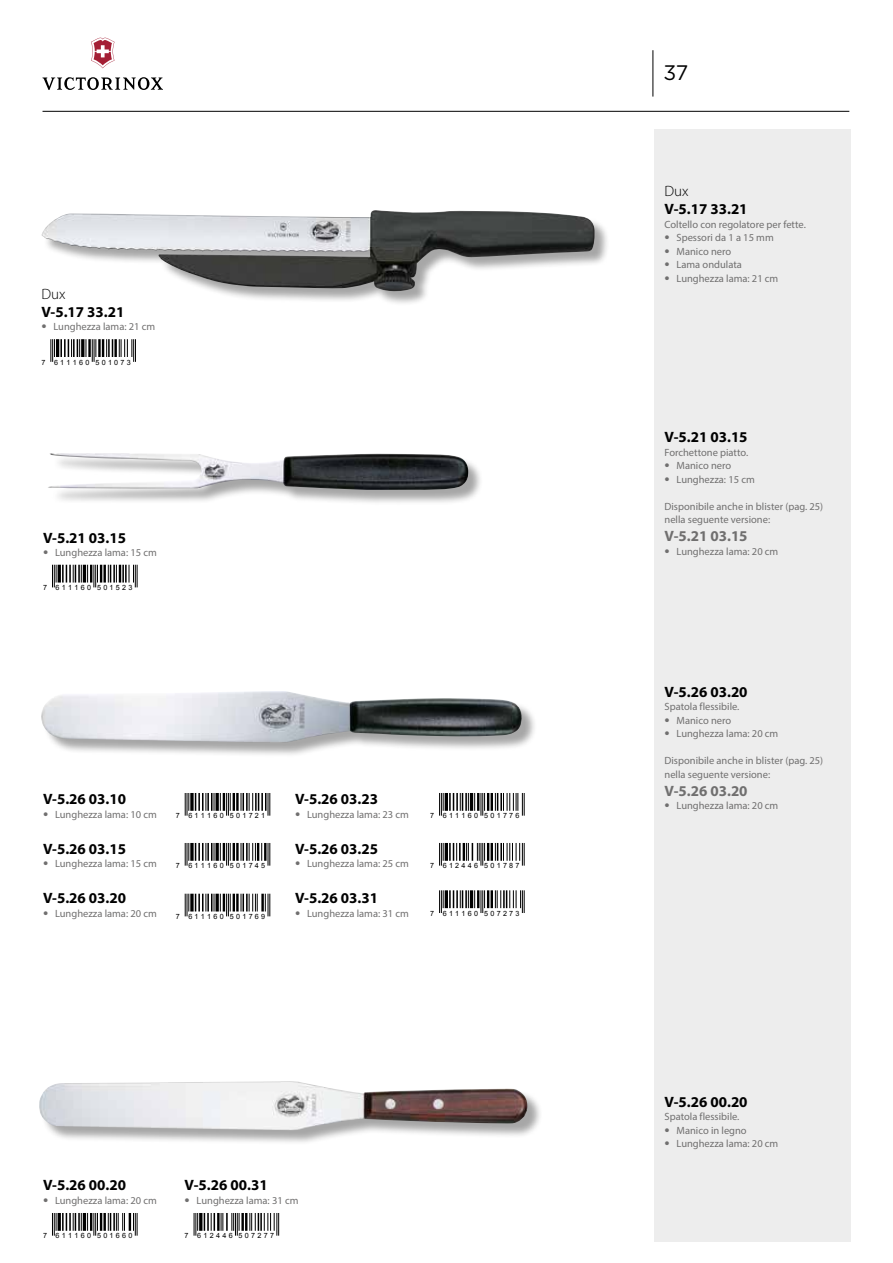
<style>
.page{position:relative;width:893px;height:1263px;background:#fff}
.page>*{position:absolute;margin:0;border:0;box-sizing:border-box;transform-origin:0 0}
.t1{font:21px "Gotham";color:#000}
.t2{font:700 15px "Myriad Pro";color:#000}
.t3{font:700 15px "Myriad Pro";color:#706f6f}
.t4{font:300 15px "Myriad Pro";color:#000}
.t5{font:10.5px/13.5px "Myriad Pro";color:#706f6f}
.t6{font:7.2px "Arial";letter-spacing:.32em;color:#000}
.s1{font-family:"Trade Gothic";font-weight:300}
</style>
<div class="page">
<hr style="left:43px;top:111px;width:806px;height:1px;background:#000">
<hr style="left:653px;top:50px;width:1px;height:47px;background:#000">
<svg style="left:43px;top:77px;width:120px;height:13px"></svg>
<svg style="left:91px;top:38px;width:23px;height:30px"></svg>
<div style="left:654px;top:129px;width:196px;height:1113px;background:#ededed"></div>
<div style="left:44px;top:211px;width:566px;height:96px;background:#000;opacity:.35"></div>
<img style="left:41px;top:210px;width:554px;height:83px">
<div style="left:50px;top:454px;width:434px;height:52px;background:#000;opacity:.35"></div>
<img style="left:48px;top:453px;width:420px;height:37px">
<div style="left:43px;top:693px;width:494px;height:65px;background:#000;opacity:.35"></div>
<img style="left:41px;top:691px;width:481px;height:51px">
<div style="left:41px;top:1082px;width:502px;height:64px;background:#000;opacity:.35"></div>
<img style="left:39px;top:1081px;width:491px;height:49px">
<svg style="left:51px;top:339px;width:29px;height:23px"></svg>
<hr style="left:81px;top:339px;width:3px;height:18px;background:#000">
<svg style="left:86px;top:339px;width:27px;height:23px"></svg>
<hr style="left:114px;top:339px;width:3px;height:18px;background:#000">
<svg style="left:119px;top:339px;width:17px;height:23px"></svg>
<svg style="left:52px;top:565px;width:50px;height:22px"></svg>
<hr style="left:103px;top:565px;width:3px;height:17px;background:#000">
<svg style="left:108px;top:565px;width:30px;height:22px"></svg>
<svg style="left:185px;top:793px;width:4px;height:23px"></svg>
<svg style="left:190px;top:793px;width:4px;height:18px"></svg>
<svg style="left:195px;top:793px;width:40px;height:23px"></svg>
<hr style="left:236px;top:793px;width:3px;height:18px;background:#000">
<svg style="left:241px;top:793px;width:29px;height:23px"></svg>
<svg style="left:185px;top:843px;width:4px;height:23px"></svg>
<svg style="left:190px;top:843px;width:4px;height:18px"></svg>
<svg style="left:195px;top:843px;width:40px;height:23px"></svg>
<hr style="left:236px;top:843px;width:3px;height:18px;background:#000">
<svg style="left:241px;top:843px;width:21px;height:18px"></svg>
<hr style="left:264px;top:843px;width:3px;height:18px;background:#000">
<svg style="left:268px;top:843px;width:2px;height:23px"></svg>
<svg style="left:185px;top:894px;width:4px;height:22px"></svg>
<svg style="left:190px;top:894px;width:4px;height:17px"></svg>
<svg style="left:195px;top:894px;width:40px;height:22px"></svg>
<hr style="left:236px;top:894px;width:3px;height:17px;background:#000">
<svg style="left:241px;top:894px;width:17px;height:17px"></svg>
<hr style="left:261px;top:894px;width:3px;height:17px;background:#000">
<svg style="left:265px;top:894px;width:5px;height:22px"></svg>
<svg style="left:439px;top:793px;width:86px;height:23px"></svg>
<svg style="left:439px;top:843px;width:86px;height:23px"></svg>
<svg style="left:439px;top:890px;width:86px;height:23px"></svg>
<svg style="left:52px;top:1213px;width:50px;height:23px"></svg>
<hr style="left:103px;top:1213px;width:3px;height:18px;background:#000">
<svg style="left:108px;top:1213px;width:30px;height:23px"></svg>
<svg style="left:194px;top:1213px;width:4px;height:23px"></svg>
<hr style="left:199px;top:1213px;width:3px;height:18px;background:#000">
<svg style="left:204px;top:1213px;width:11px;height:18px"></svg>
<hr style="left:217px;top:1213px;width:3px;height:18px;background:#000">
<svg style="left:221px;top:1213px;width:58px;height:23px"></svg>
<h2 class="t4" style="left:41px;top:286px;width:26px">Dux</h2>
<h2 class="t2" style="left:41px;top:302px;width:85px">V-5.17 33.21</h2>
<p class="t5" style="left:41px;top:320px;width:115px"><span class="s1">•</span> Lunghezza lama: 21 cm</p>
<p class="t6" style="left:41px;top:357px;width:91px">7 611160 501073</p>
<h2 class="t2" style="left:43px;top:528px;width:85px">V-5.21 03.15</h2>
<p class="t5" style="left:43px;top:546px;width:115px"><span class="s1">•</span> Lunghezza lama: 15 cm</p>
<p class="t6" style="left:43px;top:583px;width:91px">7 611160 501523</p>
<h2 class="t2" style="left:43px;top:789px;width:85px">V-5.26 03.10</h2>
<p class="t5" style="left:43px;top:807px;width:115px"><span class="s1">•</span> Lunghezza lama: 10 cm</p>
<h2 class="t2" style="left:43px;top:839px;width:85px">V-5.26 03.15</h2>
<p class="t5" style="left:43px;top:857px;width:115px"><span class="s1">•</span> Lunghezza lama: 15 cm</p>
<h2 class="t2" style="left:43px;top:888px;width:85px">V-5.26 03.20</h2>
<p class="t5" style="left:43px;top:906px;width:115px"><span class="s1">•</span> Lunghezza lama: 20 cm</p>
<p class="t6" style="left:176px;top:811px;width:91px">7 611160 501721</p>
<p class="t6" style="left:176px;top:861px;width:91px">7 611160 501745</p>
<p class="t6" style="left:176px;top:912px;width:91px">7 611160 501769</p>
<h2 class="t2" style="left:295px;top:789px;width:85px">V-5.26 03.23</h2>
<p class="t5" style="left:295px;top:807px;width:115px"><span class="s1">•</span> Lunghezza lama: 23 cm</p>
<h2 class="t2" style="left:295px;top:839px;width:85px">V-5.26 03.25</h2>
<p class="t5" style="left:295px;top:857px;width:115px"><span class="s1">•</span> Lunghezza lama: 25 cm</p>
<h2 class="t2" style="left:295px;top:888px;width:85px">V-5.26 03.31</h2>
<p class="t5" style="left:295px;top:906px;width:115px"><span class="s1">•</span> Lunghezza lama: 31 cm</p>
<p class="t6" style="left:430px;top:811px;width:91px">7 611160 501776</p>
<p class="t6" style="left:430px;top:861px;width:91px">7 612446 501787</p>
<p class="t6" style="left:430px;top:908px;width:91px">7 611160 507273</p>
<h2 class="t2" style="left:43px;top:1175px;width:85px">V-5.26 00.20</h2>
<p class="t5" style="left:43px;top:1193px;width:115px"><span class="s1">•</span> Lunghezza lama: 20 cm</p>
<h2 class="t2" style="left:185px;top:1175px;width:85px">V-5.26 00.31</h2>
<p class="t5" style="left:185px;top:1193px;width:115px"><span class="s1">•</span> Lunghezza lama: 31 cm</p>
<p class="t6" style="left:43px;top:1231px;width:91px">7 611160 501660</p>
<p class="t6" style="left:185px;top:1231px;width:91px">7 612446 507277</p>
<h1 class="t1" style="left:663px;top:59px;width:26px">37</h1>
<h2 class="t4" style="left:664px;top:183px;width:26px">Dux</h2>
<h2 class="t2" style="left:664px;top:199px;width:85px">V-5.17 33.21</h2>
<p class="t5" style="left:664px;top:217px;width:143px">Coltello con regolatore per fette.</p>
<p class="t5" style="left:664px;top:231px;width:111px"><span class="s1">•</span> Spessori da 1 a 15 mm</p>
<p class="t5" style="left:664px;top:244px;width:68px"><span class="s1">•</span> Manico nero</p>
<p class="t5" style="left:664px;top:258px;width:79px"><span class="s1">•</span> Lama ondulata</p>
<p class="t5" style="left:664px;top:271px;width:115px"><span class="s1">•</span> Lunghezza lama: 21 cm</p>
<h2 class="t2" style="left:664px;top:428px;width:85px">V-5.21 03.15</h2>
<p class="t5" style="left:664px;top:445px;width:85px">Forchettone piatto.</p>
<p class="t5" style="left:664px;top:459px;width:68px"><span class="s1">•</span> Manico nero</p>
<p class="t5" style="left:664px;top:472px;width:92px"><span class="s1">•</span> Lunghezza: 15 cm</p>
<p class="t5" style="left:664px;top:499px;width:160px">Disponibile anche in blister (pag. 25) nella seguente versione:</p>
<h2 class="t3" style="left:664px;top:527px;width:85px">V-5.21 03.15</h2>
<p class="t5" style="left:664px;top:544px;width:115px"><span class="s1">•</span> Lunghezza lama: 20 cm</p>
<h2 class="t2" style="left:664px;top:682px;width:85px">V-5.26 03.20</h2>
<p class="t5" style="left:664px;top:700px;width:76px">Spatola flessibile.</p>
<p class="t5" style="left:664px;top:713px;width:68px"><span class="s1">•</span> Manico nero</p>
<p class="t5" style="left:664px;top:727px;width:115px"><span class="s1">•</span> Lunghezza lama: 20 cm</p>
<p class="t5" style="left:664px;top:754px;width:160px">Disponibile anche in blister (pag. 25) nella seguente versione:</p>
<h2 class="t3" style="left:664px;top:781px;width:85px">V-5.26 03.20</h2>
<p class="t5" style="left:664px;top:799px;width:115px"><span class="s1">•</span> Lunghezza lama: 20 cm</p>
<h2 class="t2" style="left:664px;top:1092px;width:85px">V-5.26 00.20</h2>
<p class="t5" style="left:664px;top:1110px;width:76px">Spatola flessibile.</p>
<p class="t5" style="left:664px;top:1123px;width:84px"><span class="s1">•</span> Manico in legno</p>
<p class="t5" style="left:664px;top:1137px;width:115px"><span class="s1">•</span> Lunghezza lama: 20 cm</p>
</div>
